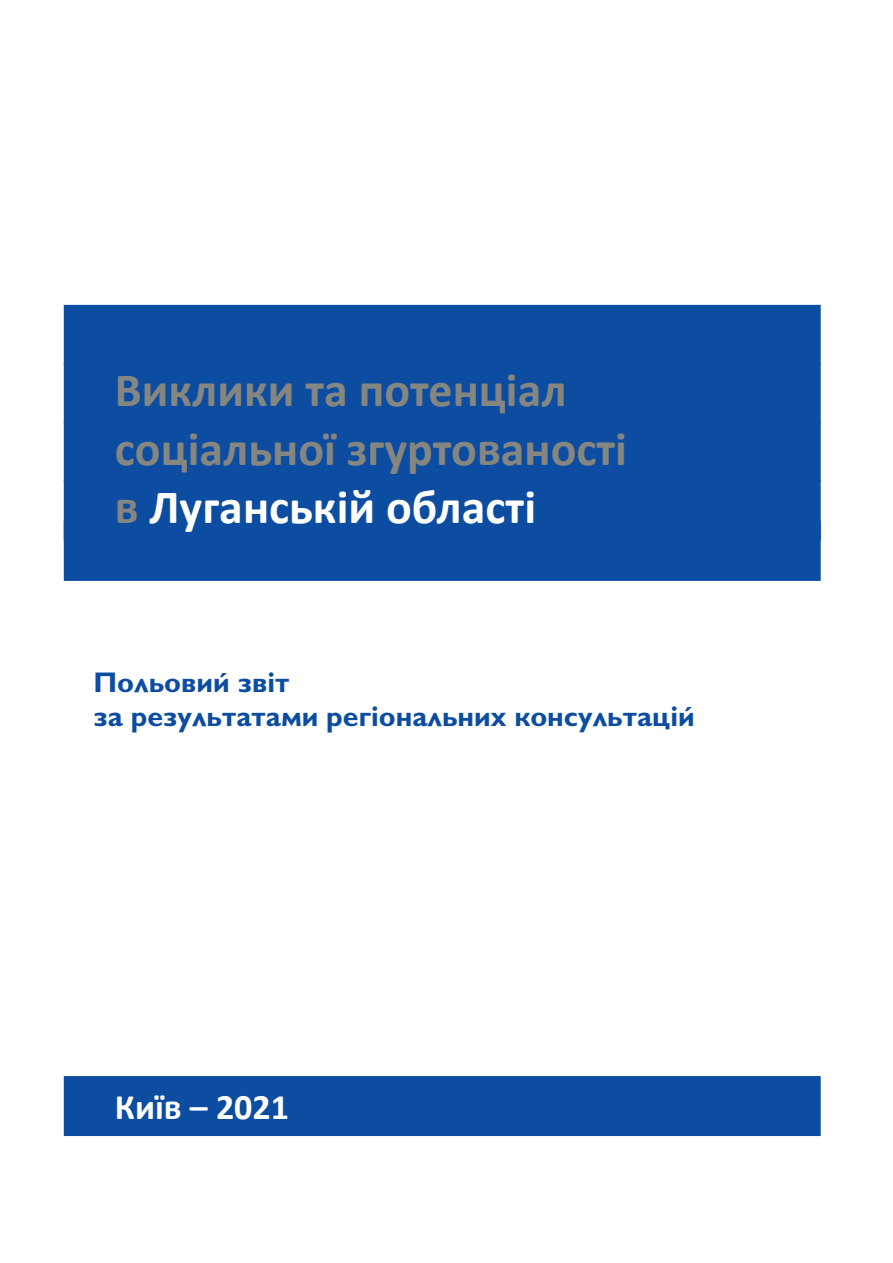
<style>
.page{position:relative;width:893px;height:1263px;background:#fff}
.page>*{position:absolute;margin:0;border:0;box-sizing:border-box;transform-origin:0 0}
.t1{font:700 48px/58.5px "Calibri";color:#868680}
.t2{font:700 36px "Calibri";color:#fff}
.t3{font:700 28.5px/34.5px "Gill Sans C";color:#0d4da1}
.s1{color:#fff}
</style>
<div class="page">
<div style="left:64px;top:305px;width:757px;height:60px;background:#0d4da1"></div>
<div style="left:64px;top:363px;width:757px;height:60px;background:#0d4da1"></div>
<div style="left:64px;top:422px;width:757px;height:60px;background:#0d4da1"></div>
<div style="left:64px;top:480px;width:757px;height:60px;background:#0d4da1"></div>
<div style="left:64px;top:521px;width:757px;height:60px;background:#0d4da1"></div>
<div style="left:64px;top:1076px;width:757px;height:60px;background:#0d4da1"></div>
<p class="t1" style="left:115px;top:365px;width:514px">Виклики та потенціал соціальної згуртованості в <span class="s1">Луганській області</span></p>
<p class="t3" style="left:94px;top:668px;width:603px">Польовий звіт<br>за результатами регіональних консультацій</p>
<p class="t2" style="left:115px;top:1092px;width:176px">Київ – 2021</p>
</div>
